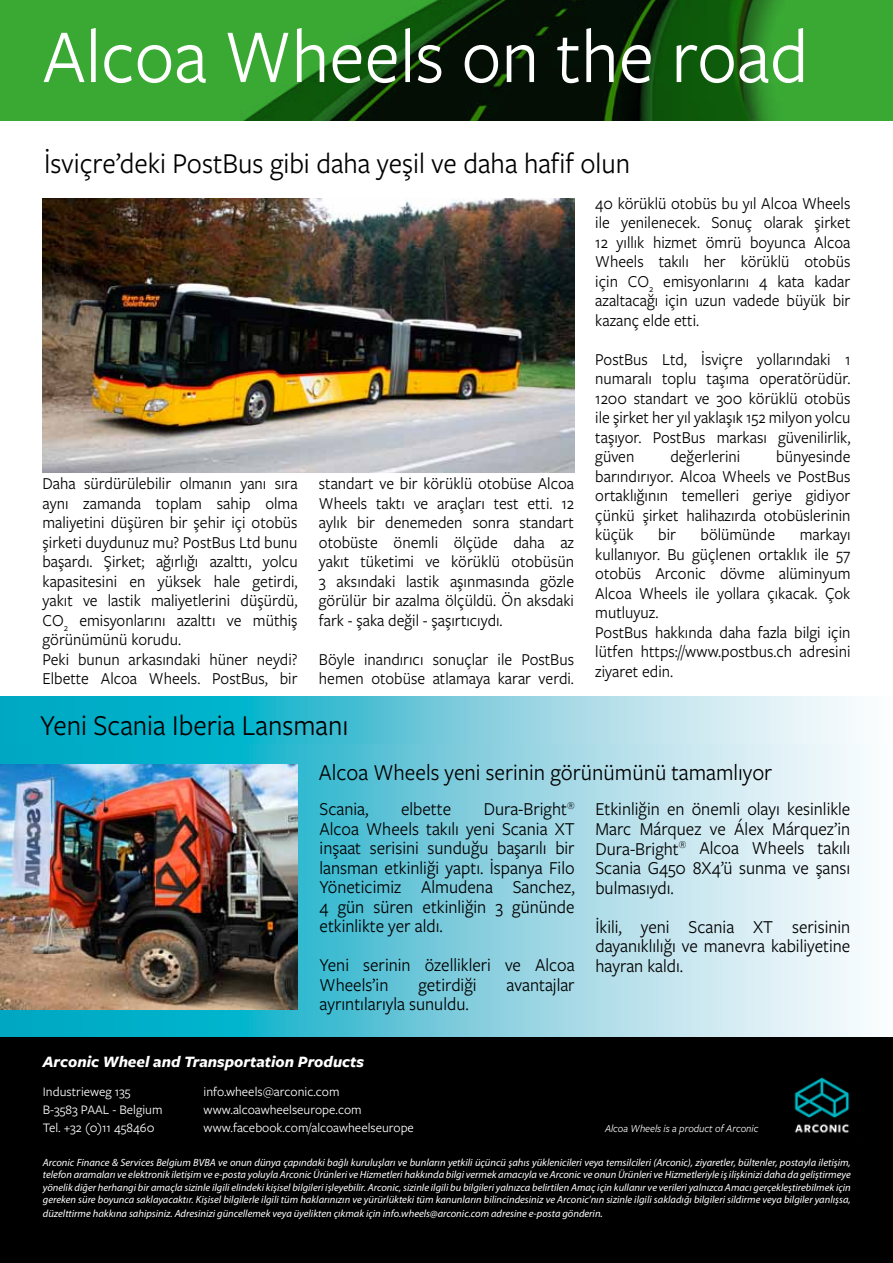
<style>
.page{position:relative;width:893px;height:1263px;background:#fff}
.page>*{position:absolute;margin:0;border:0;box-sizing:border-box;transform-origin:0 0}
.t1{font:78.75px "Freight Sans Pro";color:#fff;scale:.95 1}
.t2{font:30px "Freight Sans Pro";color:#000;scale:.95 1}
.t3{font:23.7px "Freight Sans Pro";color:#000;scale:.95 1}
.t4{font:18.9px/19.5px "Freight Sans Pro";color:#000;text-align:justify;scale:.95 1}
.t5{font:17.4px/19.5px "Freight Sans Pro";color:#000;text-align:justify;scale:.95 1}
.t6{font:italic 700 16.5px "Freight Sans Pro";color:#fff}
.t7{font:13.5px/18px "Freight Sans Pro";color:#fff}
.t8{font:italic 10.95px "Freight Sans Pro";color:#fff;scale:.95 1}
.t9{font:italic 10.5px/12.9px "Myriad Pro";color:#fff;text-align:justify}
.s1{font-size:11.85px}
</style>
<div class="page">
<svg style="left:0;top:697px;width:860px;height:48px;background:#69cbdc"></svg>
<svg style="left:0;top:745px;width:860px;height:292px;background:#94d6e3"></svg>
<img style="left:0;top:0;width:893px;height:121px">
<img style="left:0;top:764px;width:298px;height:245px">
<img style="left:43px;top:199px;width:531px;height:274px">
<div style="left:0;top:1037px;width:893px;height:226px;background:#000"></div>
<img style="left:794px;top:1077px;width:56px;height:56px">
<h1 class="t1" style="left:43px;top:4px;width:808px">Alcoa Wheels on the road</h1>
<h2 class="t2" style="left:44px;top:144px;width:618px">İsviçre’deki PostBus gibi daha yeşil ve daha hafif olun</h2>
<p class="t5" style="left:43px;top:473px;width:270px;text-align:left">Daha sürdürülebilir olmanın yanı sıra aynı zamanda toplam sahip olma maliyetini düşüren bir şehir içi otobüs şirketi duydunuz mu? PostBus Ltd bunu başardı. Şirket; ağırlığı azalttı, yolcu kapasitesini en yüksek hale getirdi, yakıt ve lastik maliyetlerini düşürdü, CO<sub>2</sub> emisyonlarını azalttı ve müthiş görünümünü korudu.<br>Peki bunun arkasındaki hüner neydi?<br>Elbette Alcoa Wheels. PostBus, bir</p>
<p class="t5" style="left:319px;top:473px;width:270px">standart ve bir körüklü otobüse Alcoa Wheels taktı ve araçları test etti. 12 aylık bir denemeden sonra standart otobüste önemli ölçüde daha az yakıt tüketimi ve körüklü otobüsün 3 aksındaki lastik aşınmasında gözle görülür bir azalma ölçüldü. Ön aksdaki fark - şaka değil - şaşırtıcıydı.</p>
<p class="t5" style="left:319px;top:649px;width:270px">Böyle inandırıcı sonuçlar ile PostBus hemen otobüse atlamaya karar verdi.</p>
<p class="t5" style="left:595px;top:193px;width:270px">40 körüklü otobüs bu yıl Alcoa Wheels ile yenilenecek. Sonuç olarak şirket 12 yıllık hizmet ömrü boyunca Alcoa Wheels takılı her körüklü otobüs için CO<sub>2</sub> emisyonlarını 4 kata kadar azaltacağı için uzun vadede büyük bir kazanç elde etti.</p>
<p class="t5" style="left:595px;top:349px;width:270px">PostBus Ltd, İsviçre yollarındaki 1 numaralı toplu taşıma operatörüdür.<br>1200 standart ve 300 körüklü otobüs ile şirket her yıl yaklaşık 152 milyon yolcu taşıyor. PostBus markası güvenilirlik, güven</p>
<p class="t5" style="left:670px;top:446px;width:75px">değerlerini</p>
<p class="t5" style="left:595px;top:446px;width:270px;text-indent:181px">bünyesinde barındırıyor. Alcoa Wheels ve PostBus ortaklığının temelleri geriye gidiyor çünkü şirket halihazırda otobüslerinin küçük</p>
<p class="t5" style="left:595px;top:524px;width:270px;text-align:left;text-indent:204px">markayı kullanıyor. Bu güçlenen ortaklık ile 57 otobüs Arconic dövme alüminyum<br>Alcoa Wheels ile yollara çıkacak. Çok mutluyuz.<br>PostBus hakkında daha fazla bilgi için lütfen https://www.postbus.ch adresini ziyaret edin.</p>
<p class="t5" style="left:658px;top:524px;width:20px">bir</p>
<p class="t5" style="left:701px;top:524px;width:80px">bölümünde</p>
<h2 class="t2" style="left:40px;top:705px;width:326px">Yeni Scania Iberia Lansmanı</h2>
<h3 class="t3" style="left:319px;top:756px;width:479px">Alcoa Wheels yeni serinin görünümünü tamamlıyor</h3>
<p class="t4" style="left:595px;top:799px;width:270px">Etkinliğin en önemli olayı kesinlikle Marc Márquez ve Álex Márquez’in Dura-Bright<sup>®</sup> Alcoa Wheels takılı Scania G450 8X4’ü sunma ve şansı bulmasıydı.</p>
<p class="t4" style="left:595px;top:916px;width:270px">İkili, yeni Scania XT serisinin dayanıklılığı ve manevra kabiliyetine hayran kaldı.</p>
<p class="t4" style="left:320px;top:798px;width:270px;text-indent:164px">Dura-Bright<sup>® </sup>Alcoa Wheels takılı yeni Scania XT inşaat serisini sunduğu başarılı bir lansman etkinliği yaptı. İspanya Filo Yöneticimiz Almudena Sanchez, 4 gün süren etkinliğin 3 gününde etkinlikte yer aldı.</p>
<p class="t4" style="left:320px;top:954px;width:270px">Yeni serinin özellikleri ve Alcoa<br>Wheels’in</p>
<p class="t4" style="left:320px;top:798px;width:53px">Scania,</p>
<p class="t4" style="left:401px;top:798px;width:54px">elbette</p>
<p class="t4" style="left:419px;top:974px;width:63px">getirdiği</p>
<p class="t4" style="left:507px;top:974px;width:73px">avantajlar</p>
<p class="t4" style="left:320px;top:993px;width:159px">ayrıntılarıyla sunuldu.</p>
<p class="t6" style="left:43px;top:1051px;width:323px">Arconic Wheel and Transportation Products</p>
<p class="t7" style="left:43px;top:1082px;width:121px">Industrieweg 135<br>B-3583 PAAL - Belgium<br>Tel. +32 (0)11 458460</p>
<p class="t7" style="left:204px;top:1082px;width:212px">info.wheels@arconic.com www.alcoawheelseurope.com www.facebook.com/alcoawheelseurope</p>
<p class="t8" style="left:605px;top:1121px;width:163px">Alcoa Wheels is a product of Arconic</p>
<p class="t9" style="left:43px;top:1155px;width:809px">Arconic Finance &amp; Services Belgium BVBA ve onun dünya çapındaki bağlı kuruluşları ve bunların yetkili üçüncü şahıs yüklenicileri veya temsilcileri (Arconic), ziyaretler, bültenler, postayla iletişim, telefon aramaları ve elektronik iletişim ve e-posta yoluyla Arconic Ürünleri ve Hizmetleri hakkında bilgi vermek amacıyla ve Arconic ve onun Ürünleri ve Hizmetleriyle iş ilişkinizi daha da geliştirmeye yönelik diğer herhangi bir amaçla sizinle ilgili elindeki kişisel bilgileri işleyebilir. Arconic, sizinle ilgili bu bilgileri yalnızca belirtilen Amaç için kullanır ve verileri yalnızca Amacı gerçekleştirebilmek için gereken süre boyunca saklayacaktır. Kişisel bilgilerle ilgili tüm haklarınızın ve yürürlükteki tüm kanunların bilincindesiniz ve Arconic’nın sizinle ilgili sakladığı bilgileri sildirme veya bilgiler yanlışsa, düzelttirme hakkına sahipsiniz. Adresinizi güncellemek veya üyelikten çıkmak için info.wheels@arconic.com adresine e-posta gönderin<span class="s1">.</span></p>
</div>
